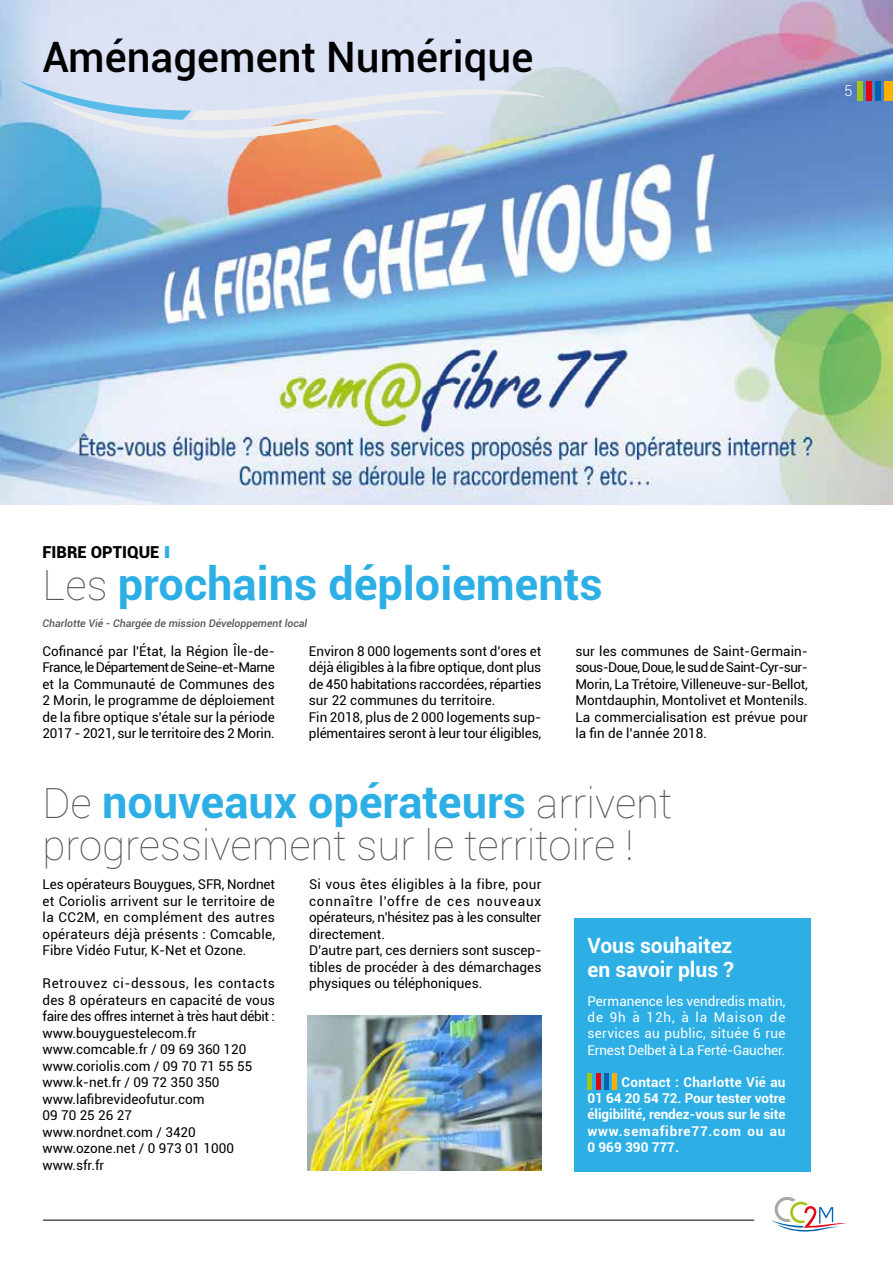
<style>
.page{position:relative;width:893px;height:1263px;background:#fff}
.page>*{position:absolute;margin:0;border:0;box-sizing:border-box;transform-origin:0 0}
.t1{font:700 45px "Roboto";color:#2dafe6}
.t2{font:100 42px "Roboto";color:#575756}
.t3{font:500 42px "Roboto";color:#000}
.t4{font:700 21px/24px "Roboto";color:#fff}
.t5{font:900 16.5px "Roboto";color:#000}
.t6{font:300 15px "Roboto";color:#fff}
.t7{font:13.5px/16.5px "Roboto";color:#000;text-align:justify}
.t8{font:700 13.5px/16.2px "Roboto";color:#fff;text-align:justify}
.t9{font:13.5px/16.2px "Roboto";letter-spacing:-.005em;color:#fff;text-align:justify}
.t10{font:italic 500 10.5px "Roboto";color:#575756}
.s1{color:#2dafe6}
.s2{font-weight:100;font-size:42px;color:#575756}
</style>
<div class="page">
<img style="left:0;top:0;width:893px;height:504px">
<div style="left:574px;top:918px;width:236px;height:253px;background:#2dafe6"></div>
<div style="left:587px;top:1073px;width:5px;height:17px;background:#a2c617"></div>
<div style="left:604px;top:1073px;width:5px;height:17px;background:#0063af"></div>
<div style="left:596px;top:1073px;width:5px;height:17px;background:#e30613"></div>
<div style="left:612px;top:1073px;width:5px;height:17px;background:#f9b000"></div>
<img style="left:307px;top:1015px;width:234px;height:155px">
<div style="left:857px;top:81px;width:6px;height:20px;background:#a2c617"></div>
<div style="left:875px;top:81px;width:6px;height:20px;background:#0063af"></div>
<div style="left:866px;top:81px;width:6px;height:20px;background:#e30613"></div>
<div style="left:884px;top:81px;width:9px;height:20px;background:#f9b000"></div>
<hr style="left:43px;top:1220px;width:711px;height:1px;background:#000">
<svg style="left:771px;top:1197px;width:75px;height:34px"></svg>
<svg style="left:19px;top:81px;width:528px;height:59px;background:#d3dde9"></svg>
<h2 class="t3" style="left:43px;top:39px;width:492px">Aménagement Numérique</h2>
<p class="t6" style="left:844px;top:84px;width:10px">5</p>
<p class="t5" style="left:42px;top:545px;width:130px">FIBRE OPTIQUE <span class="s1">I</span></p>
<h1 class="t1" style="left:42px;top:565px;width:562px"><span class="s2">Les</span> prochains déploiements</h1>
<p class="t10" style="left:42px;top:618px;width:266px">Charlotte Vié - Chargée de mission Développement local</p>
<p class="t7" style="left:42px;top:642px;width:234px">Cofinancé par l'État, la Région Île-de-France, le Département de Seine-et-Marne et la Communauté de Communes des 2 Morin, le programme de déploiement de la fibre optique s'étale sur la période 2017 - 2021, sur le territoire des 2 Morin.</p>
<p class="t7" style="left:309px;top:644px;width:234px;text-align:left">Environ 8 000 logements sont d’ores et déjà éligibles à la fibre optique, dont plus de 450 habitations raccordées, réparties sur 22 communes du territoire.<br>Fin 2018, plus de 2 000 logements sup&shy;plémentaires seront à leur tour éligibles,</p>
<p class="t7" style="left:575px;top:644px;width:234px">sur les communes de Saint-Germain&shy;sous-Doue, Doue, le sud de Saint-Cyr-sur-Morin, La Trétoire, Villeneuve-sur-Bellot, Montdauphin, Montolivet et Montenils.<br>La commercialisation est prévue pour la fin de l’année 2018.</p>
<h1 class="t1" style="left:43px;top:770px;width:631px"><span class="s2">De</span> nouveaux opérateurs <span class="s2">arrivent</span></h1>
<h2 class="t2" style="left:43px;top:827px;width:592px">progressivement sur le territoire !</h2>
<p class="t7" style="left:43px;top:877px;width:234px">Les opérateurs Bouygues, SFR, Nordnet et Coriolis arrivent sur le territoire de la CC2M, en complément des autres opérateurs déjà présents : Comcable, Fibre Vidéo Futur, K-Net et Ozone.</p>
<p class="t7" style="left:43px;top:976px;width:234px;text-align:left">Retrouvez ci-dessous, les contacts des 8 opérateurs en capacité de vous faire des offres internet à très haut débit : www.bouyguestelecom.fr www.comcable.fr / 09 69 360 120 www.coriolis.com / 09 70 71 55 55 www.k-net.fr / 09 72 350 350 www.lafibrevideofutur.com<br>09 70 25 26 27<br>www.nordnet.com / 3420 www.ozone.net / 0 973 01 1000 www.sfr.fr</p>
<p class="t7" style="left:309px;top:877px;width:234px;text-align:left">Si vous êtes éligibles à la fibre, pour connaître l'offre de ces nouveaux opérateurs, n'hésitez pas à les consulter directement.<br>D’autre part, ces derniers sont suscep&shy;tibles de procéder à des démarchages physiques ou téléphoniques.</p>
<h3 class="t4" style="left:587px;top:935px;width:148px">Vous souhaitez en savoir plus ?</h3>
<p class="t9" style="left:587px;top:994px;width:200px">Permanence les vendredis matin, de 9h à 12h, à la Maison de services au public, située 6 rue Ernest Delbet à La Ferté-Gaucher.</p>
<p class="t8" style="left:587px;top:1075px;width:200px;text-indent:34px">Contact : Charlotte Vié au 01 64 20 54 72. Pour tester votre éligibilité, rendez-vous sur le site www.semafibre77.com ou au 0 969 390 777.</p>
</div>
